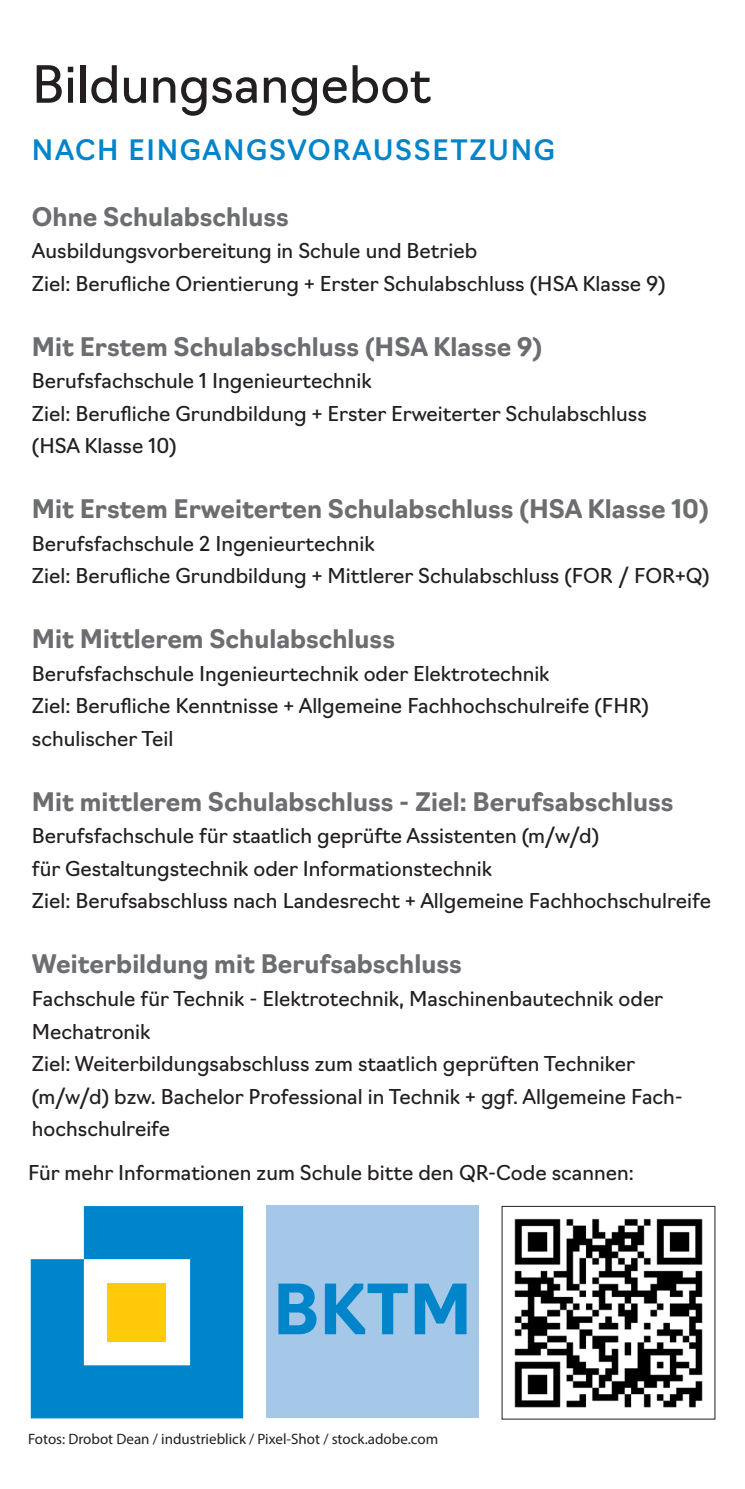
<style>
.page{position:relative;width:745px;height:1489px;background:#fff}
.page>*{position:absolute;margin:0;border:0;box-sizing:border-box;transform-origin:0 0}
.t1{font:700 67.5px "Navigo";color:#0084ca}
.t2{font:50px "Navigo";color:#231f20}
.t3{font:500 27.5px "Navigo";letter-spacing:.06em;color:#0084ca}
.t4{font:700 25px "Navigo";color:#6c6d70}
.t5{font:20px/32.5px "Navigo";color:#231f20}
.t6{font:15px "Myriad Pro";color:#231f20}
</style>
<div class="page">
<div style="left:266px;top:1205px;width:212px;height:212px;background:#a5c8e9"></div>
<svg style="left:31px;top:1206px;width:212px;height:212px;fill:#0084ca"></svg>
<img style="left:514px;top:1218px;width:189px;height:190px">
<h2 class="t2" style="left:32px;top:45px;width:400px">Bildungsangebot</h2>
<h3 class="t3" style="left:32px;top:128px;width:524px">NACH EINGANGSVORAUSSETZUNG</h3>
<p class="t4" style="left:32px;top:197px;width:258px">Ohne Schulabschluss</p>
<p class="t5" style="left:32px;top:233px;width:634px">Ausbildungsvorbereitung in Schule und Betrieb<br>Ziel: Berufliche Orientierung + Erster Schulabschluss (HSA Klasse 9)</p>
<p class="t4" style="left:32px;top:327px;width:511px">Mit Erstem Schulabschluss (HSA Klasse 9)</p>
<p class="t5" style="left:32px;top:363px;width:616px">Berufsfachschule 1 Ingenieurtechnik<br>Ziel: Berufliche Grundbildung + Erster Erweiterter Schulabschluss (HSA Klasse 10)</p>
<p class="t4" style="left:32px;top:489px;width:677px">Mit Erstem Erweiterten Schulabschluss (HSA Klasse 10)</p>
<p class="t5" style="left:32px;top:525px;width:678px">Berufsfachschule 2 Ingenieurtechnik<br>Ziel: Berufliche Grundbildung + Mittlerer Schulabschluss (FOR / FOR+Q)</p>
<p class="t4" style="left:32px;top:619px;width:364px">Mit Mittlerem Schulabschluss</p>
<p class="t5" style="left:32px;top:655px;width:618px">Berufsfachschule Ingenieurtechnik oder Elektrotechnik<br>Ziel: Berufliche Kenntnisse + Allgemeine Fachhochschulreife (FHR) schulischer Teil</p>
<p class="t4" style="left:32px;top:782px;width:642px">Mit mittlerem Schulabschluss - Ziel: Berufsabschluss</p>
<p class="t5" style="left:32px;top:818px;width:680px">Berufsfachschule für staatlich geprüfte Assistenten (m/w/d)<br>für Gestaltungstechnik oder Informationstechnik<br>Ziel: Berufsabschluss nach Landesrecht + Allgemeine Fachhochschulreife</p>
<p class="t4" style="left:32px;top:944px;width:431px">Weiterbildung mit Berufsabschluss</p>
<p class="t5" style="left:32px;top:980px;width:652px">Fachschule für Technik - Elektrotechnik, Maschinenbautechnik oder Mechatronik<br>Ziel: Weiterbildungsabschluss zum staatlich geprüften Techniker (m/w/d) bzw. Bachelor Professional in Technik + ggf. Allgemeine Fach&shy;hochschulreife</p>
<p class="t5" style="left:28px;top:1154px;width:607px">Für mehr Informationen zum Schule bitte den QR-Code scannen:</p>
<h1 class="t1" style="left:273px;top:1256px;width:200px">BKTM</h1>
<p class="t6" style="left:28px;top:1429px;width:411px">Fotos: Drobot Dean / industrieblick / Pixel-Shot / stock.adobe.com</p>
</div>
